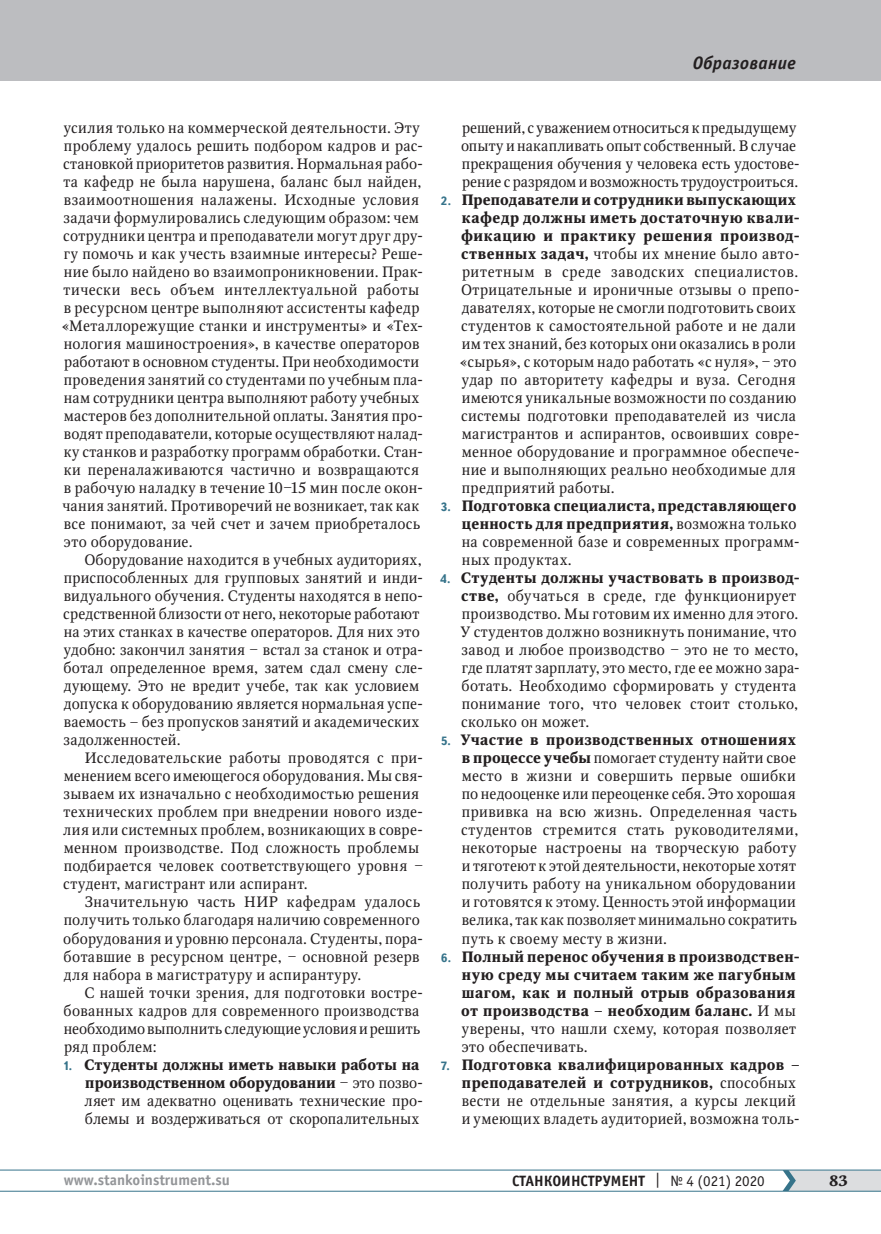
<style>
.page{position:relative;width:881px;height:1234px;background:#fff}
.page>*{position:absolute;margin:0;border:0;box-sizing:border-box;transform-origin:0 0}
.t1{font:italic 700 18px "Officina Sans C";letter-spacing:.015em;color:#231f20}
.t2{font:15px/18px "Octava";letter-spacing:.02em;color:#231f20}
.t3{font:700 15px/18px "Octava";letter-spacing:.025em;color:#231f20}
.t4{font:700 15px "Officina Sans C";color:#231f20}
.t5{font:700 15px "Officina Sans C";color:#939598}
.s1{font-family:"Text Book C";font-weight:700;font-size:12px;color:#36738a}
.s2{font-weight:700}
.s3{font-family:"Text Book C";font-size:12px;color:#36738a}
.s4{font-weight:400}
</style>
<div class="page">
<hr style="left:0;top:1190px;width:880px;height:1px;background:#36738a">
<hr style="left:0;top:1169px;width:880px;height:1px;background:#36738a">
<svg style="left:782px;top:1169px;width:98px;height:21px;background:#cdd4d8"></svg>
<div style="left:0;top:0;width:880px;height:81px;background:#bcbdc0"></div>
<p class="t1" style="left:692px;top:53px;width:104px">Образование</p>
<p class="t2" style="left:61px;top:119px;width:363px">усилия только на коммерческой деятельности. Эту проблему удалось решить подбором кадров и рас&shy;становкой приоритетов развития. Нормальная рабо&shy;та кафедр не была нарушена, баланс был найден, взаимоотношения налажены. Исходные условия задачи формулировались следующим образом: чем сотрудники центра и преподаватели могут друг дру&shy;гу помочь и как учесть взаимные интересы? Реше&shy;ние было найдено во взаимопроникновении. Прак&shy;тически весь объем интеллектуальной работы в ресурсном центре выполняют ассистенты кафедр «Металлорежущие станки и инструменты» и «Тех&shy;нология машиностроения», в качестве операторов работают в основном студенты. При необходимости проведения занятий со студентами по учебным пла&shy;нам сотрудники центра выполняют работу учебных мастеров без дополнительной оплаты. Занятия про&shy;водят преподаватели, которые осуществляют налад&shy;ку станков и разработку программ обработки. Стан&shy;ки переналаживаются частично и возвращаются в рабочую наладку в течение 10‒15 мин после окон&shy;чания занятий. Противоречий не возникает, так как все понимают, за чей счет и зачем приобреталось это оборудование.</p>
<p class="t2" style="left:63px;top:551px;width:361px;text-indent:21px">Оборудование находится в учебных аудиториях, приспособленных для групповых занятий и инди&shy;видуального обучения. Студенты находятся в непо&shy;средственной близости от него, некоторые работают на этих станках в качестве операторов. Для них это удобно: закончил занятия ‒ встал за станок и отра&shy;ботал определенное время, затем сдал смену сле&shy;дующему. Это не вредит учебе, так как условием допуска к оборудованию является нормальная успе&shy;ваемость – без пропусков занятий и академических задолженностей.</p>
<p class="t2" style="left:63px;top:749px;width:361px;text-indent:21px">Исследовательские работы проводятся с при&shy;менением всего имеющегося оборудования. Мы свя&shy;зываем их изначально с необходимостью решения технических проблем при внедрении нового изде&shy;лия или системных проблем, возникающих в совре&shy;менном производстве. Под сложность проблемы подбирается человек соответствующего уровня ‒ студент, магистрант или аспирант.</p>
<p class="t2" style="left:63px;top:893px;width:361px;text-indent:22px">Значительную часть НИР кафедрам удалось получить только благодаря наличию современного оборудования и уровню персонала. Студенты, пора&shy;ботавшие в ресурсном центре, ‒ основной резерв для набора в магистратуру и аспирантуру.</p>
<p class="t2" style="left:64px;top:983px;width:361px;text-indent:21px">С нашей точки зрения, для подготовки востре&shy;бованных кадров для современного производства необходимо выполнить следующие условия и решить ряд проблем:</p>
<p class="t2" style="left:85px;top:1055px;width:340px;text-indent:-22px"><span class="s1">1.</span> <span class="s2">Студенты должны иметь навыки работы на производственном оборудовании</span> ‒ это позво&shy;ляет им адекватно оценивать технические про&shy;блемы и воздерживаться от скоропалительных</p>
<p class="t2" style="left:461px;top:119px;width:340px">решений, с уважением относиться к предыдущему опыту и накапливать опыт собственный. В случае прекращения обучения у человека есть удостове&shy;рение с разрядом и возможность трудоустроиться.</p>
<p class="t2" style="left:459px;top:191px;width:342px;text-indent:-19px"><span class="s1">2.</span> <span class="s2">Преподаватели и сотрудники выпускающих кафедр должны иметь достаточную квали&shy;фикацию и практику решения производ&shy;ственных задач,</span> чтобы их мнение было авто&shy;ритетным в среде заводских специалистов.<br>Отрицательные и ироничные отзывы о препо&shy;давателях, которые не смогли подготовить своих студентов к самостоятельной работе и не дали им тех знаний, без которых они оказались в роли «сырья», с которым надо работать «с нуля», ‒ это удар по авторитету кафедры и вуза. Сегодня имеются уникальные возможности по созданию системы подготовки преподавателей из числа магистрантов и аспирантов, освоивших совре&shy;менное оборудование и программное обеспече&shy;ние и выполняющих реально необходимые для предприятий работы.</p>
<p class="t2" style="left:461px;top:497px;width:339px;text-indent:-21px"><span class="s1">3.</span> <span class="s2">Подготовка специалиста, представляющего ценность для предприятия,</span> возможна только на современной базе и современных программ&shy;ных продуктах.</p>
<p class="t2" style="left:460px;top:569px;width:340px;text-indent:-20px"><span class="s1">4.</span> <span class="s2">Студенты должны участвовать в производ&shy;стве,</span> обучаться в среде, где функционирует производство. Мы готовим их именно для этого.<br>У студентов должно возникнуть понимание, что завод и любое производство ‒ это не то место, где платят зарплату, это место, где ее можно зара&shy;ботать. Необходимо сформировать у студента понимание того, что человек стоит столько, сколько он может.</p>
<p class="t2" style="left:461px;top:731px;width:338px;text-indent:-20px"><span class="s1">5.</span> <span class="s2">Участие в производственных отношениях в процессе учебы</span> помогает студенту найти свое место в жизни и совершить первые ошибки по недооценке или переоценке себя. Это хорошая прививка на всю жизнь. Определенная часть студентов стремится стать руководителями, некоторые настроены на творческую работу и тяготеют к этой деятельности, некоторые хотят получить работу на уникальном оборудовании и готовятся к этому. Ценность этой информации велика, так как позволяет минимально сократить путь к своему месту в жизни.</p>
<p class="t3" style="left:461px;top:947px;width:340px;text-indent:-20px"><span class="s3">6.</span> Полный перенос обучения в производствен&shy;ную среду мы считаем таким же пагубным шагом, как и полный отрыв образования от производства – необходим баланс. <span class="s4">И мы уверены, что нашли схему, которая позволяет это обеспечивать.</span></p>
<p class="t2" style="left:461px;top:1055px;width:340px;text-indent:-21px"><span class="s1">7.</span> <span class="s2">Подготовка квалифицированных кадров – преподавателей и сотрудников,</span> способных вести не отдельные занятия, а курсы лекций и умеющих владеть аудиторией, возможна толь-</p>
<p class="t5" style="left:64px;top:1171px;width:168px">www.stankoinstrument.su</p>
<p class="t4" style="left:512px;top:1171px;width:254px">СТАНКОИНСТРУМЕНТ <span class="s4">| № 4 (021) 2020</span></p>
<p class="t3" style="left:828px;top:1171px;width:20px">83</p>
</div>
